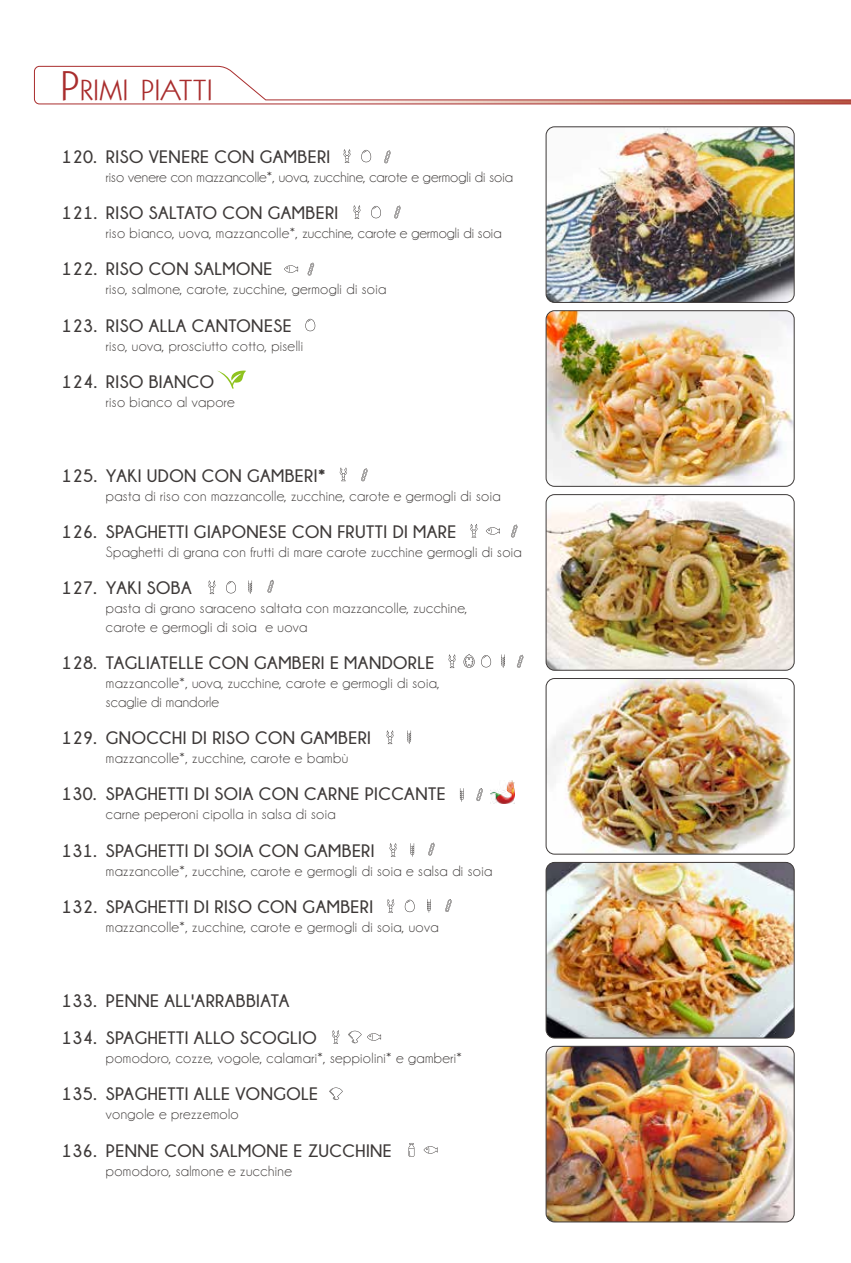
<style>
.page{position:relative;width:851px;height:1263px;background:#fff}
.page>*{position:absolute;margin:0;border:0;box-sizing:border-box;transform-origin:0 0}
.t1{font:29.4px "Kabel IT Cby BT";letter-spacing:.025em;color:#a92d2d}
.t2{font:700 18px/37.5px "Champagne&Limousines";letter-spacing:.025em;color:#3e3a39}
.t3{font:15px/18.8px "Champagne&Limousines";letter-spacing:.025em;color:#3e3a39}
.t4{font:15px "Champagne&Limousines";letter-spacing:.005em;color:#3e3a39}
.s1{font-size:42px}
</style>
<div class="page">
<svg style="left:34px;top:66px;width:816px;height:39px"></svg>
<svg style="left:384px;top:150px;width:7px;height:13px"></svg>
<svg style="left:394px;top:205px;width:7px;height:13px"></svg>
<svg style="left:307px;top:262px;width:7px;height:14px"></svg>
<svg style="left:361px;top:468px;width:7px;height:13px"></svg>
<svg style="left:267px;top:580px;width:7px;height:13px"></svg>
<svg style="left:516px;top:655px;width:7px;height:13px"></svg>
<svg style="left:428px;top:842px;width:7px;height:13px"></svg>
<svg style="left:445px;top:899px;width:7px;height:13px"></svg>
<svg style="left:476px;top:788px;width:7px;height:13px"></svg>
<img style="left:546px;top:1046px;width:248px;height:176px">
<div style="left:546px;top:1046px;width:248px;height:176px;border:1px solid #3e3a39;border-radius:9px"></div>
<img style="left:546px;top:495px;width:248px;height:175px">
<div style="left:546px;top:494px;width:248px;height:176px;border:1px solid #3e3a39;border-radius:9px"></div>
<img style="left:546px;top:127px;width:248px;height:175px">
<div style="left:546px;top:127px;width:248px;height:176px;border:1px solid #3e3a39;border-radius:9px"></div>
<img style="left:546px;top:311px;width:248px;height:175px">
<div style="left:546px;top:310px;width:248px;height:176px;border:1px solid #3e3a39;border-radius:9px"></div>
<img style="left:546px;top:862px;width:248px;height:176px">
<div style="left:546px;top:862px;width:248px;height:176px;border:1px solid #3e3a39;border-radius:9px"></div>
<img style="left:546px;top:678px;width:248px;height:176px">
<div style="left:546px;top:678px;width:248px;height:176px;border:1px solid #3e3a39;border-radius:9px"></div>
<svg style="left:218px;top:371px;width:28px;height:18px"></svg>
<img style="left:490px;top:780px;width:24px;height:23px">
<svg style="left:343px;top:149px;width:7px;height:14px"></svg>
<svg style="left:353px;top:205px;width:7px;height:14px"></svg>
<svg style="left:305px;top:319px;width:10px;height:12px"></svg>
<svg style="left:371px;top:206px;width:10px;height:12px"></svg>
<svg style="left:361px;top:150px;width:10px;height:12px"></svg>
<svg style="left:386px;top:730px;width:7px;height:14px"></svg>
<svg style="left:340px;top:468px;width:7px;height:13px"></svg>
<svg style="left:448px;top:654px;width:7px;height:14px"></svg>
<svg style="left:463px;top:654px;width:11px;height:14px"></svg>
<svg style="left:481px;top:655px;width:10px;height:12px"></svg>
<svg style="left:208px;top:580px;width:7px;height:14px"></svg>
<svg style="left:226px;top:581px;width:10px;height:12px"></svg>
<svg style="left:389px;top:843px;width:8px;height:14px"></svg>
<svg style="left:387px;top:899px;width:7px;height:14px"></svg>
<svg style="left:405px;top:900px;width:9px;height:12px"></svg>
<svg style="left:329px;top:1087px;width:14px;height:13px"></svg>
<svg style="left:423px;top:1146px;width:14px;height:8px"></svg>
<svg style="left:348px;top:1031px;width:13px;height:12px"></svg>
<svg style="left:332px;top:1030px;width:7px;height:14px"></svg>
<svg style="left:367px;top:1033px;width:14px;height:8px"></svg>
<svg style="left:284px;top:265px;width:14px;height:8px"></svg>
<svg style="left:511px;top:524px;width:6px;height:13px"></svg>
<svg style="left:470px;top:524px;width:7px;height:13px"></svg>
<svg style="left:486px;top:527px;width:14px;height:8px"></svg>
<svg style="left:248px;top:580px;width:4px;height:14px"></svg>
<svg style="left:501px;top:654px;width:4px;height:14px"></svg>
<svg style="left:407px;top:730px;width:4px;height:14px"></svg>
<svg style="left:460px;top:788px;width:3px;height:14px"></svg>
<svg style="left:410px;top:843px;width:4px;height:14px"></svg>
<svg style="left:427px;top:899px;width:3px;height:14px"></svg>
<svg style="left:408px;top:1143px;width:6px;height:14px"></svg>
<h1 class="t1" style="left:61px;top:72px;width:153px"><span class="s1">P</span>RIMI PIATTI</h1>
<p class="t2" style="left:62px;top:138px;width:36px">120.</p>
<p class="t2" style="left:106px;top:138px;width:226px">RISO VENERE CON GAMBERI</p>
<p class="t4" style="left:106px;top:169px;width:408px">riso venere con mazzancolle*, uova, zucchine, carote e germogli di soia</p>
<p class="t2" style="left:62px;top:194px;width:37px">121.</p>
<p class="t2" style="left:106px;top:194px;width:234px">RISO SALTATO CON GAMBERI</p>
<p class="t4" style="left:106px;top:226px;width:397px">riso bianco, uova, mazzancolle*, zucchine, carote e germogli di soia</p>
<p class="t2" style="left:62px;top:250px;width:37px">122.</p>
<p class="t2" style="left:106px;top:250px;width:168px">RISO CON SALMONE</p>
<p class="t3" style="left:106px;top:280px;width:282px">riso, salmone, carote, zucchine, germogli di soia</p>
<p class="t2" style="left:62px;top:306px;width:37px">123.</p>
<p class="t2" style="left:106px;top:306px;width:187px">RISO ALLA CANTONESE</p>
<p class="t3" style="left:106px;top:336px;width:199px">riso, uova, prosciutto cotto, piselli</p>
<p class="t2" style="left:62px;top:363px;width:37px">124.</p>
<p class="t2" style="left:106px;top:363px;width:110px">RISO BIANCO</p>
<p class="t3" style="left:106px;top:393px;width:130px">riso bianco al vapore</p>
<p class="t2" style="left:62px;top:456px;width:37px">125.</p>
<p class="t2" style="left:106px;top:456px;width:221px">YAKI UDON CON GAMBERI*</p>
<p class="t3" style="left:106px;top:486px;width:396px">pasta di riso con mazzancolle, zucchine, carote e germogli di soia</p>
<p class="t2" style="left:62px;top:513px;width:37px">126.</p>
<p class="t2" style="left:106px;top:513px;width:352px">SPAGHETTI GIAPONESE CON FRUTTI DI MARE</p>
<p class="t3" style="left:106px;top:543px;width:417px">Spaghetti di grana con frutti di mare carote zucchine germogli di soia</p>
<p class="t2" style="left:62px;top:569px;width:37px">127.</p>
<p class="t2" style="left:106px;top:569px;width:87px">YAKI SOBA</p>
<p class="t3" style="left:106px;top:599px;width:363px">pasta di grano saraceno saltata con mazzancolle, zucchine, carote e germogli di soia e uova</p>
<p class="t2" style="left:62px;top:644px;width:36px">128.</p>
<p class="t2" style="left:106px;top:644px;width:330px">TAGLIATELLE CON GAMBERI E MANDORLE</p>
<p class="t3" style="left:106px;top:674px;width:335px">mazzancolle*, uova, zucchine, carote e germogli di soia, scaglie di mandorle</p>
<p class="t2" style="left:62px;top:719px;width:37px">129.</p>
<p class="t2" style="left:106px;top:719px;width:266px">GNOCCHI DI RISO CON GAMBERI</p>
<p class="t3" style="left:106px;top:749px;width:244px">mazzancolle*, zucchine, carote e bambù</p>
<p class="t2" style="left:62px;top:775px;width:36px">130.</p>
<p class="t2" style="left:106px;top:775px;width:341px">SPAGHETTI DI SOIA CON CARNE PICCANTE</p>
<p class="t3" style="left:106px;top:805px;width:231px">carne peperoni cipolla in salsa di soia</p>
<p class="t2" style="left:62px;top:831px;width:36px">131.</p>
<p class="t2" style="left:106px;top:831px;width:270px">SPAGHETTI DI SOIA CON GAMBERI</p>
<p class="t3" style="left:106px;top:861px;width:388px">mazzancolle*, zucchine, carote e germogli di soia e salsa di soia</p>
<p class="t2" style="left:62px;top:888px;width:37px">132.</p>
<p class="t2" style="left:106px;top:888px;width:269px">SPAGHETTI DI RISO CON GAMBERI</p>
<p class="t3" style="left:106px;top:918px;width:334px">mazzancolle*, zucchine, carote e germogli di soia, uova</p>
<p class="t2" style="left:62px;top:981px;width:37px">133.<br>134.</p>
<p class="t2" style="left:106px;top:981px;width:212px">PENNE ALL'ARRABBIATA<br>SPAGHETTI ALLO SCOGLIO</p>
<p class="t3" style="left:106px;top:1049px;width:357px">pomodoro, cozze, vogole, calamari*, seppiolini* e gamberi*</p>
<p class="t2" style="left:62px;top:1075px;width:36px">135.</p>
<p class="t2" style="left:106px;top:1075px;width:214px">SPAGHETTI ALLE VONGOLE</p>
<p class="t3" style="left:106px;top:1105px;width:134px">vongole e prezzemolo</p>
<p class="t2" style="left:62px;top:1131px;width:36px">136.</p>
<p class="t2" style="left:106px;top:1131px;width:287px">PENNE CON SALMONE E ZUCCHINE</p>
<p class="t3" style="left:106px;top:1161px;width:187px">pomodoro, salmone e zucchine</p>
</div>
